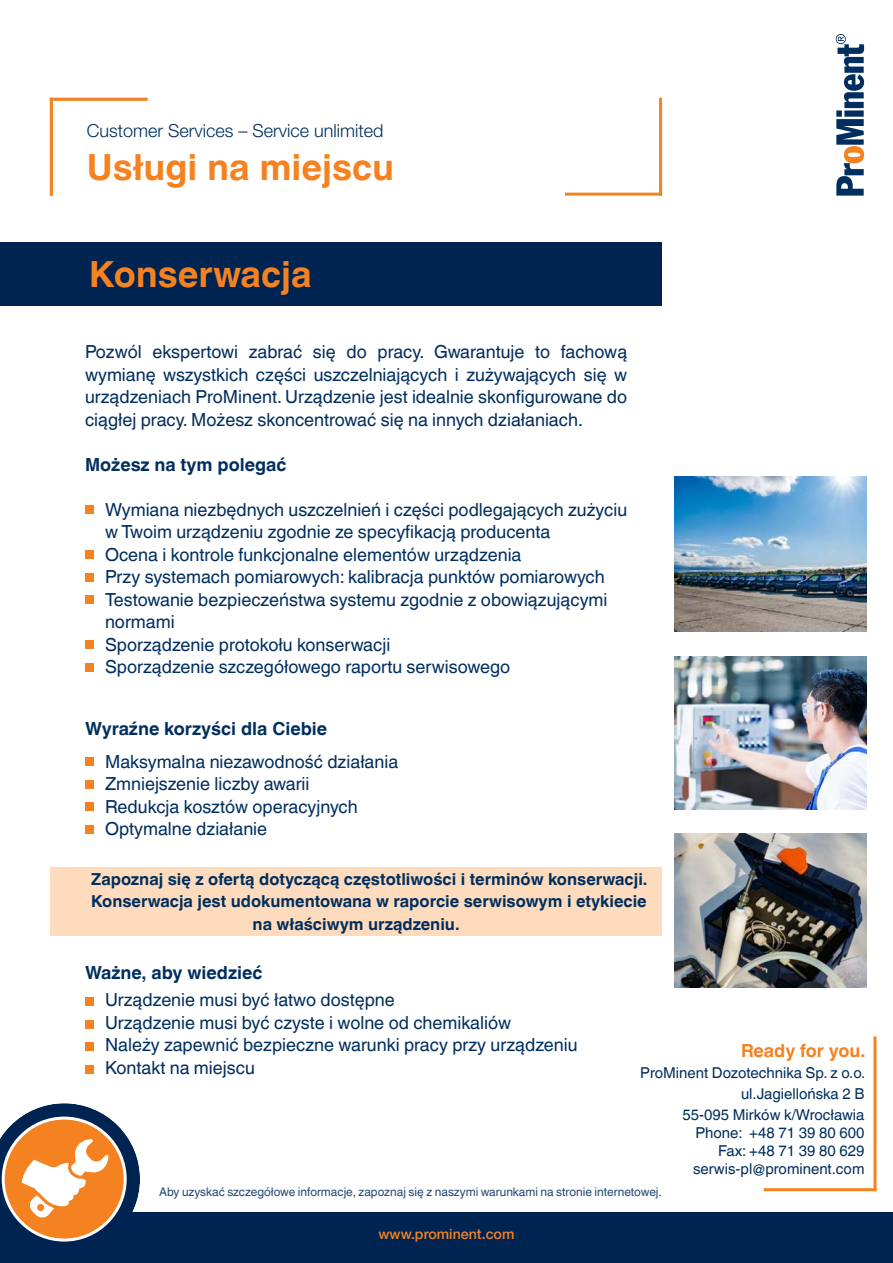
<style>
.page{position:relative;width:893px;height:1263px;background:#fff}
.page>*{position:absolute;margin:0;border:0;box-sizing:border-box;transform-origin:0 0}
.t1{font:700 36px "Helvetica World";color:#f58220}
.t2{font:18px/22.5px "Helvetica World";color:#002e5e}
.t3{font:700 18px "Helvetica World";color:#002e5e}
.t4{font:300 18px "Helvetica Neue";color:#002e5e}
.t5{font:700 18px "Helvetica World";color:#f58220}
.t6{font:700 16.5px "Helvetica World";color:#002e5e}
.t7{font:15px/21px "Helvetica World";color:#002e5e;text-align:right}
.t8{font:500 14.25px "Helvetica Neue";color:#f58220}
.t9{font:12px "Helvetica World";color:#224875}
</style>
<div class="page">
<svg style="left:836px;top:34px;width:28px;height:162px"></svg>
<hr style="left:764px;top:1188px;width:112px;height:3px;background:#f58220">
<hr style="left:873px;top:1036px;width:3px;height:155px;background:#f58220">
<hr style="left:659px;top:98px;width:3px;height:98px;background:#f58220">
<hr style="left:564px;top:193px;width:98px;height:3px;background:#f58220">
<div style="left:0;top:1212px;width:893px;height:51px;background:#002451"></div>
<svg style="left:0;top:1103px;width:140px;height:139px"></svg>
<img style="left:675px;top:833px;width:191px;height:155px">
<img style="left:675px;top:656px;width:191px;height:154px">
<img style="left:675px;top:477px;width:191px;height:154px">
<div style="left:85px;top:506px;width:9px;height:8px;background:#f58220"></div>
<div style="left:85px;top:551px;width:9px;height:8px;background:#f58220"></div>
<div style="left:85px;top:573px;width:9px;height:9px;background:#f58220"></div>
<div style="left:85px;top:596px;width:9px;height:8px;background:#f58220"></div>
<div style="left:85px;top:641px;width:9px;height:8px;background:#f58220"></div>
<div style="left:85px;top:663px;width:9px;height:9px;background:#f58220"></div>
<div style="left:85px;top:758px;width:9px;height:8px;background:#f58220"></div>
<div style="left:85px;top:780px;width:9px;height:9px;background:#f58220"></div>
<div style="left:85px;top:803px;width:9px;height:8px;background:#f58220"></div>
<div style="left:85px;top:825px;width:9px;height:9px;background:#f58220"></div>
<div style="left:85px;top:998px;width:9px;height:8px;background:#f58220"></div>
<div style="left:85px;top:1020px;width:9px;height:9px;background:#f58220"></div>
<div style="left:85px;top:1043px;width:9px;height:8px;background:#f58220"></div>
<div style="left:85px;top:1065px;width:9px;height:9px;background:#f58220"></div>
<div style="left:50px;top:867px;width:612px;height:68px;background:#fddbbc"></div>
<hr style="left:50px;top:98px;width:3px;height:98px;background:#f58220">
<hr style="left:50px;top:98px;width:98px;height:3px;background:#f58220">
<div style="left:0;top:242px;width:661px;height:64px;background:#002451"></div>
<p class="t4" style="left:87px;top:120px;width:298px">Customer Services – Service unlimited</p>
<h1 class="t1" style="left:87px;top:147px;width:309px">Usługi na miejscu</h1>
<h1 class="t1" style="left:89px;top:253px;width:224px">Konserwacja</h1>
<p class="t2" style="left:85px;top:341px;width:544px;text-align:justify">Pozwól ekspertowi zabrać się do pracy. Gwarantuje to fachową wymianę wszystkich części uszczelniających i zużywających się w urządzeniach ProMinent. Urządzenie jest idealnie skonfigurowane do ciągłej pracy. Możesz skoncentrować się na innych działaniach.</p>
<p class="t3" style="left:85px;top:454px;width:203px">Możesz na tym polegać</p>
<p class="t2" style="left:105px;top:498px;width:524px">Wymiana niezbędnych uszczelnień i części podlegających zużyciu w Twoim urządzeniu zgodnie ze specyfikacją producenta<br>Ocena i kontrole funkcjonalne elementów urządzenia<br>Przy systemach pomiarowych: kalibracja punktów pomiarowych Testowanie bezpieczeństwa systemu zgodnie z obowiązującymi normami<br>Sporządzenie protokołu konserwacji<br>Sporządzenie szczegółowego raportu serwisowego</p>
<p class="t3" style="left:85px;top:718px;width:244px">Wyraźne korzyści dla Ciebie</p>
<p class="t2" style="left:105px;top:750px;width:295px">Maksymalna niezawodność działania<br>Zmniejszenie liczby awarii<br>Redukcja kosztów operacyjnych<br>Optymalne działanie</p>
<p class="t6" style="left:91px;top:869px;width:558px">Zapoznaj się z ofertą dotyczącą częstotliwości i terminów konserwacji.</p>
<p class="t6" style="left:91px;top:892px;width:557px">Konserwacja jest udokumentowana w raporcie serwisowym i etykiecie</p>
<p class="t6" style="left:253px;top:915px;width:208px">na właściwym urządzeniu.</p>
<p class="t3" style="left:85px;top:962px;width:179px">Ważne, aby wiedzieć</p>
<p class="t2" style="left:105px;top:989px;width:474px">Urządzenie musi być łatwo dostępne<br>Urządzenie musi być czyste i wolne od chemikaliów<br>Należy zapewnić bezpieczne warunki pracy przy urządzeniu Kontakt na miejscu</p>
<p class="t5" style="left:741px;top:1040px;width:126px">Ready for you.</p>
<p class="t7" style="left:640px;top:1062px;width:227px">ProMinent Dozotechnika Sp. z o.o. ul.Jagiellońska 2 B<br>55-095 Mirków k/Wrocławia</p>
<p class="t7" style="left:693px;top:1124px;width:173px;line-height:18px">Phone: +48 71 39 80 600<br>Fax: +48 71 39 80 629 serwis-pl@prominent.com</p>
<p class="t9" style="left:159px;top:1185px;width:504px">Aby uzyskać szczegółowe informacje, zapoznaj się z naszymi warunkami na stronie internetowej.</p>
<p class="t8" style="left:378px;top:1225px;width:137px">www.prominent.com</p>
</div>
